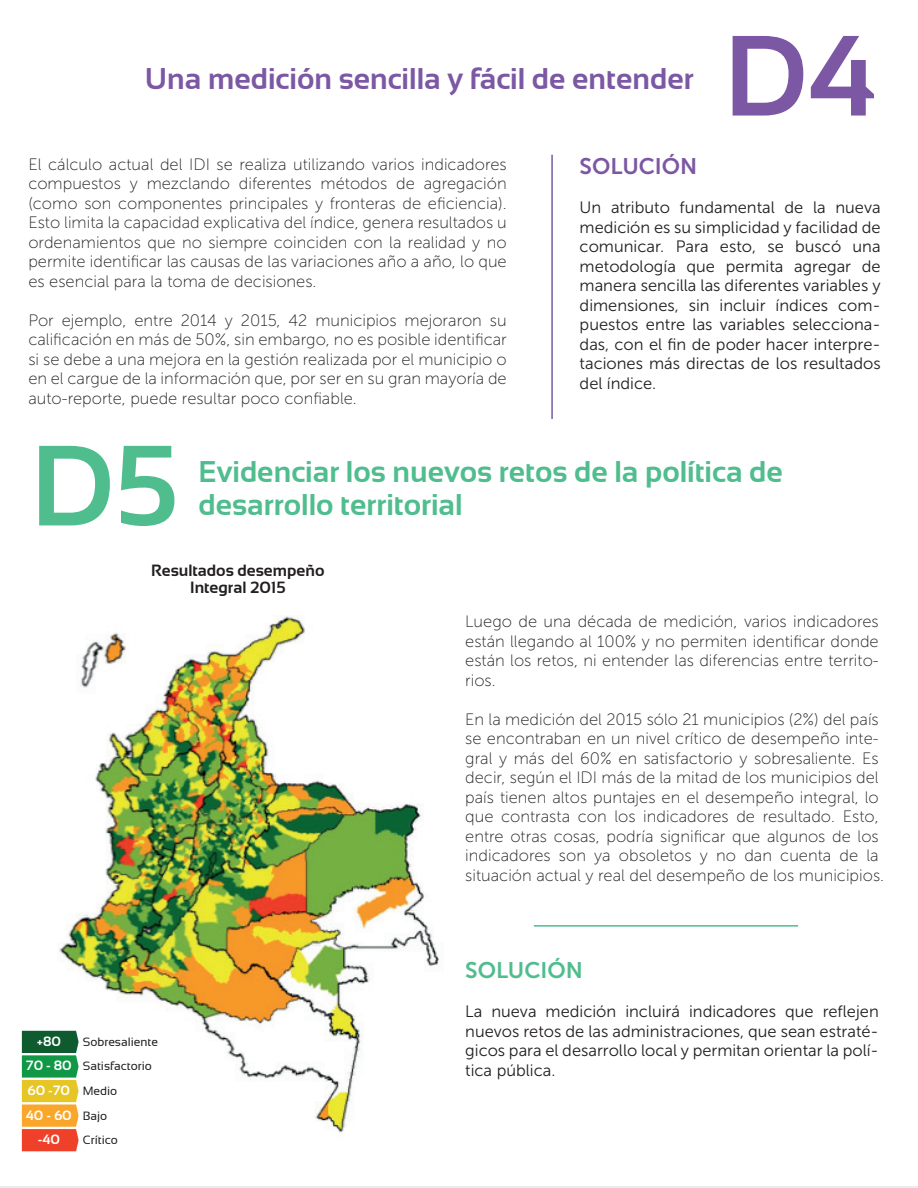
<style>
.page{position:relative;width:918px;height:1188px;background:#fff}
.page>*{position:absolute;margin:0;border:0;box-sizing:border-box;transform-origin:0 0}
.t1{font:700 114px "Sansation";color:#7c58a4}
.t2{font:700 114px "Sansation";color:#4fbd8e}
.t3{font:700 30px/33px "Sansation";color:#4fbd8e}
.t4{font:700 30px "Sansation";color:#7c58a4}
.t5{font:22.5px "Museo Sans 700";color:#7c58a4}
.t6{font:22.5px "Museo Sans 700";color:#4fbd8e}
.t7{font:16.5px/19.5px "Museo Sans 100";color:#231f20;text-align:justify}
.t8{font:16.5px/19.5px "Museo Sans 300";color:#231f20;text-align:justify}
.t9{font:700 16.35px/17.2px "Sansation";color:#231f20;text-align:center}
.t10{font:700 13.5px "Sansation";color:#fff}
.t11{font:12px/24.6px "Sansation";color:#231f20}
.s1{font-weight:700;font-size:13.5px;color:#fff}
.s2{font-weight:400;font-size:12px;color:#231f20}
</style>
<div class="page">
<hr style="left:551px;top:155px;width:2px;height:264px;background:#7c58a4">
<img style="left:57px;top:616px;width:383px;height:517px">
<svg style="left:22px;top:1031px;width:57px;height:120px;background:#a09345"></svg>
<hr style="left:534px;top:925px;width:264px;height:2px;background:#4fbd8e">
<hr style="left:0;top:1187px;width:918px;height:1px;background:#e9ecea">
<h2 class="t4" style="left:145px;top:62px;width:550px">Una medición sencilla y fácil de entender</h2>
<h1 class="t1" style="left:724px;top:12px;width:153px">D4</h1>
<p class="t7" style="left:28px;top:155px;width:480px">El cálculo actual del IDI se realiza utilizando varios indicadores compuestos y mezclando diferentes métodos de agregación (como son componentes principales y fronteras de eficiencia).<br>Esto limita la capacidad explicativa del índice, genera resultados u ordenamientos que no siempre coinciden con la realidad y no permite identificar las causas de las variaciones año a año, lo que es esencial para la toma de decisiones.</p>
<p class="t7" style="left:28px;top:311px;width:480px">Por ejemplo, entre 2014 y 2015, 42 municipios mejoraron su calificación en más de 50%, sin embargo, no es posible identificar si se debe a una mejora en la gestión realizada por el municipio o en el cargue de la información que, por ser en su gran mayoría de auto-reporte, puede resultar poco confiable.</p>
<h3 class="t5" style="left:580px;top:154px;width:119px">SOLUCIÓN</h3>
<p class="t8" style="left:580px;top:198px;width:303px">Un atributo fundamental de la nueva medición es su simplicidad y facilidad de comunicar. Para esto, se buscó una metodología que permita agregar de manera sencilla las diferentes variables y dimensiones, sin incluir índices com&shy;puestos entre las variables selecciona&shy;das, con el fin de poder hacer interpre&shy;taciones más directas de los resultados del índice.</p>
<h1 class="t2" style="left:31px;top:422px;width:149px">D5</h1>
<h2 class="t3" style="left:199px;top:455px;width:586px">Evidenciar los nuevos retos de la política de desarrollo territorial</h2>
<p class="t9" style="left:151px;top:562px;width:175px">Resultados desempeño<br>Integral 2015</p>
<p class="t10" style="left:37px;top:1034px;width:26px">+80</p>
<p class="t11" style="left:26px;top:1029px;width:134px;text-indent:57px">Sobresaliente<br><span class="s1">70 - 80</span> Satisfactorio</p>
<p class="t10" style="left:28px;top:1083px;width:91px">60 -70 <span class="s2">Medio</span></p>
<p class="t10" style="left:26px;top:1107px;width:83px">40 - 60 <span class="s2">Bajo</span></p>
<p class="t10" style="left:38px;top:1132px;width:24px">-40</p>
<p class="t11" style="left:83px;top:1128px;width:37px">Crítico</p>
<p class="t7" style="left:465px;top:612px;width:415px">Luego de una década de medición, varios indicadores están llegando al 100% y no permiten identificar donde están los retos, ni entender las diferencias entre territo&shy;rios.</p>
<p class="t7" style="left:465px;top:710px;width:420px;text-align:left">En la medición del 2015 sólo 21 municipios (2%) del país se encontraban en un nivel crítico de desempeño inte&shy;gral y más del 60% en satisfactorio y sobresaliente. Es decir, según el IDI más de la mitad de los municipios del país tienen altos puntajes en el desempeño integral, lo que contrasta con los indicadores de resultado. Esto, entre otras cosas, podría significar que algunos de los indicadores son ya obsoletos y no dan cuenta de la situación actual y real del desempeño de los municipios.</p>
<h3 class="t6" style="left:465px;top:958px;width:119px">SOLUCIÓN</h3>
<p class="t8" style="left:465px;top:1002px;width:415px">La nueva medición incluirá indicadores que reflejen nuevos retos de las administraciones, que sean estraté&shy;gicos para el desarrollo local y permitan orientar la polí&shy;tica pública.</p>
</div>
